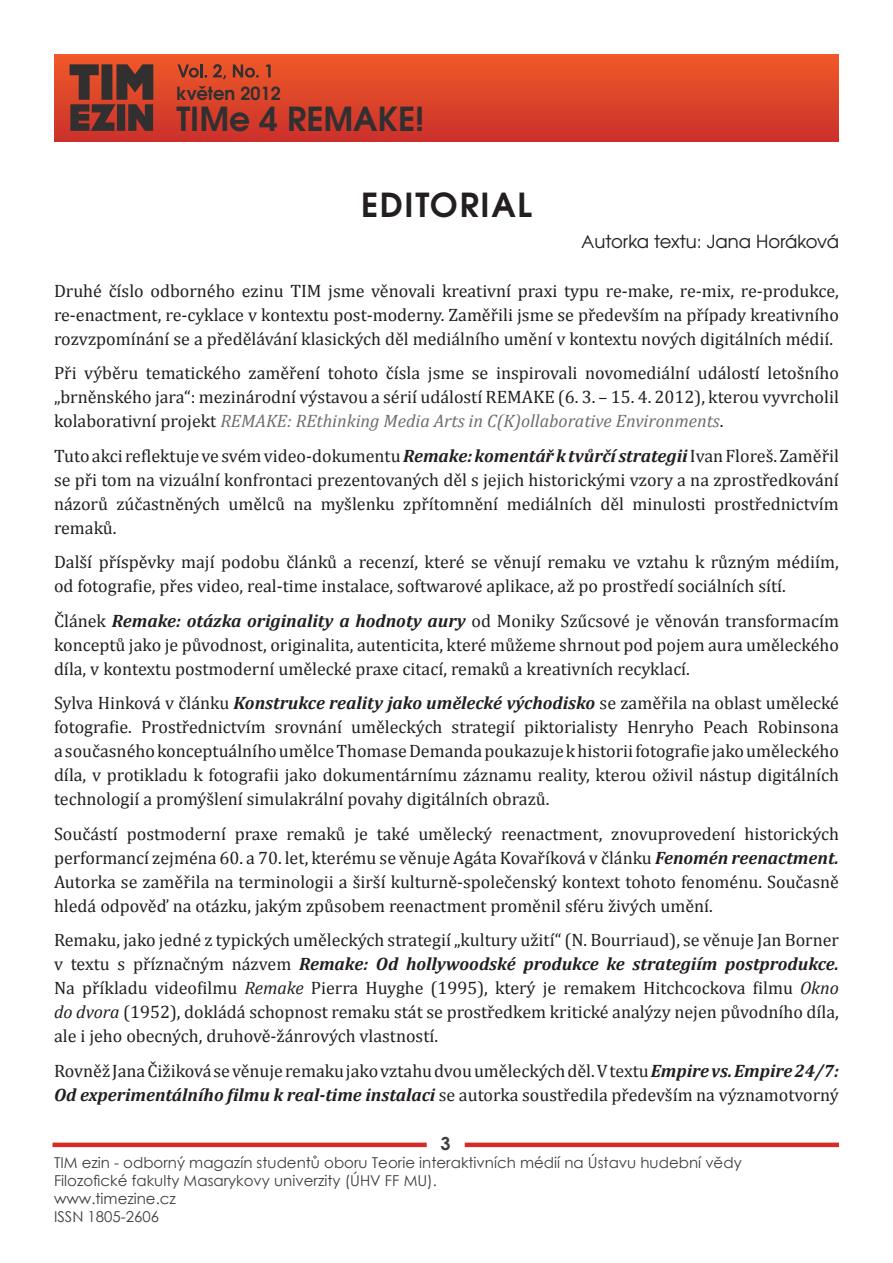
<style>
.page{position:relative;width:893px;height:1263px;background:#fff}
.page>*{position:absolute;margin:0;border:0;box-sizing:border-box;transform-origin:0 0}
.t1{font:700 33px "Te X Gyre Adventor";color:#312f30}
.t2{font:700 33px "Te X Gyre Adventor";letter-spacing:.05em;color:#231f20}
.t3{font:18px/24px "Cambria";color:#231f20;text-align:justify}
.t4{font:18px "Te X Gyre Adventor";color:#231f20}
.t5{font:700 18px "Te X Gyre Adventor";color:#312f30}
.t6{font:700 18px "Century Gothic";color:#3e3e3f}
.t7{font:15px "Century Gothic";color:#3e3e3f}
.s1{font-family:"Century Gothic"}
.s2{font-style:italic;color:#6c6d70}
.s3{font-weight:700;font-style:italic}
.s4{font-style:italic}
</style>
<div class="page">
<div style="left:54px;top:54px;width:785px;height:87px;background:linear-gradient(to bottom,#f05a28,#ca312b)"></div>
<svg style="left:70px;top:64px;width:83px;height:67px;background:#6b362d"></svg>
<svg style="left:177px;top:64px;width:30px;height:14px"></svg>
<svg style="left:213px;top:64px;width:13px;height:16px"></svg>
<svg style="left:233px;top:64px;width:26px;height:14px"></svg>
<svg style="left:266px;top:64px;width:5px;height:13px"></svg>
<div style="left:53px;top:1142px;width:374px;height:5px;background:#d92b26"></div>
<div style="left:465px;top:1142px;width:374px;height:5px;background:#d92b26"></div>
<p class="t5" style="left:176px;top:78px;width:106px">květen 2012</p>
<p class="t1" style="left:176px;top:90px;width:250px">TIMe 4 REMAKE!</p>
<p class="t2" style="left:361px;top:176px;width:172px">EDITORIAL</p>
<p class="t4" style="left:581px;top:228px;width:259px"><span class="s1">A</span>utorka textu: Jana Horáková</p>
<p class="t3" style="left:54px;top:279px;width:786px">Druhé číslo odborného ezinu TIM jsme věnovali kreativní praxi typu re-make, re-mix, re-produkce, re-enactment, re-cyklace v kontextu post-moderny. Zaměřili jsme se především na případy kreativního rozvzpomínání se a předělávání klasických děl mediálního umění v kontextu nových digitálních médií.</p>
<p class="t3" style="left:54px;top:361px;width:786px">Při výběru tematického zaměření tohoto čísla jsme se inspirovali novomediální událostí letošního „brněnského jara“: mezinárodní výstavou a sérií událostí REMAKE (6. 3. – 15. 4. 2012), kterou vyvrcholil kolaborativní projekt <span class="s2">REMAKE: REthinking Media Arts in C(K)ollaborative Environments</span>.</p>
<p class="t3" style="left:54px;top:444px;width:786px">Tuto akci reflektuje ve svém video-dokumentu <span class="s3">Remake: komentář k tvůrčí strategii</span> Ivan Floreš. Zaměřil se při tom na vizuální konfrontaci prezentovaných děl s jejich historickými vzory a na zprostředkování názorů zúčastněných umělců na myšlenku zpřítomnění mediálních děl minulosti prostřednictvím remaků.</p>
<p class="t3" style="left:54px;top:550px;width:786px">Další příspěvky mají podobu článků a recenzí, které se věnují remaku ve vztahu k různým médiím, od fotografie, přes video, real-time instalace, softwarové aplikace, až po prostředí sociálních sítí.</p>
<p class="t3" style="left:54px;top:609px;width:786px">Článek <span class="s3">Remake: otázka originality a hodnoty aury</span> od Moniky Szűcsové je věnován transformacím konceptů jako je původnost, originalita, autenticita, které můžeme shrnout pod pojem aura uměleckého díla, v kontextu postmoderní umělecké praxe citací, remaků a kreativních recyklací.</p>
<p class="t3" style="left:54px;top:691px;width:786px">Sylva Hinková v článku <span class="s3">Konstrukce reality jako umělecké východisko</span> se zaměřila na oblast umělecké fotografie. Prostřednictvím srovnání uměleckých strategií piktorialisty Henryho Peach Robinsona a současného konceptuálního umělce Thomase Demanda poukazuje k historii fotografie jako uměleckého díla, v protikladu k fotografii jako dokumentárnímu záznamu reality, kterou oživil nástup digitálních technologií a promýšlení simulakrální povahy digitálních obrazů.</p>
<p class="t3" style="left:54px;top:822px;width:786px">Součástí postmoderní praxe remaků je také umělecký reenactment, znovuprovedení historických performancí zejména 60. a 70. let, kterému se věnuje Agáta Kovaříková v článku <span class="s3">Fenomén reenactment.<br></span>Autorka se zaměřila na terminologii a širší kulturně-společenský kontext tohoto fenoménu. Současně hledá odpověď na otázku, jakým způsobem reenactment proměnil sféru živých umění.</p>
<p class="t3" style="left:54px;top:928px;width:786px">Remaku, jako jedné z typických uměleckých strategií „kultury užití“ (N. Bourriaud), se věnuje Jan Borner v textu s příznačným názvem <span class="s3">Remake: Od hollywoodské produkce ke strategiím postprodukce.<br></span>Na příkladu videofilmu <span class="s4">Remake</span> Pierra Huyghe (1995), který je remakem Hitchcockova filmu <span class="s4">Okno do dvora</span> (1952), dokládá schopnost remaku stát se prostředkem kritické analýzy nejen původního díla, ale i jeho obecných, druhově-žánrových vlastností.</p>
<p class="t3" style="left:54px;top:1059px;width:786px">Rovněž Jana Čižiková se věnuje remaku jako vztahu dvou uměleckých děl. V textu <span class="s3">Empire vs. Empire 24/7:<br>Od experimentálního filmu k real-time instalaci</span> se autorka soustředila především na významotvorný</p>
<p class="t6" style="left:440px;top:1130px;width:12px">3</p>
<p class="t7" style="left:54px;top:1152px;width:689px">TIM ezin - odborný magazín studentů oboru Teorie interaktivních médií na Ústavu hudební vědy</p>
<p class="t7" style="left:54px;top:1170px;width:384px">Filozofické fakulty Masarykovy univerzity (ÚHV FF MU).</p>
<p class="t7" style="left:54px;top:1188px;width:123px">www.timezine.cz</p>
<p class="t7" style="left:54px;top:1206px;width:107px">ISSN 1805-2606</p>
</div>
